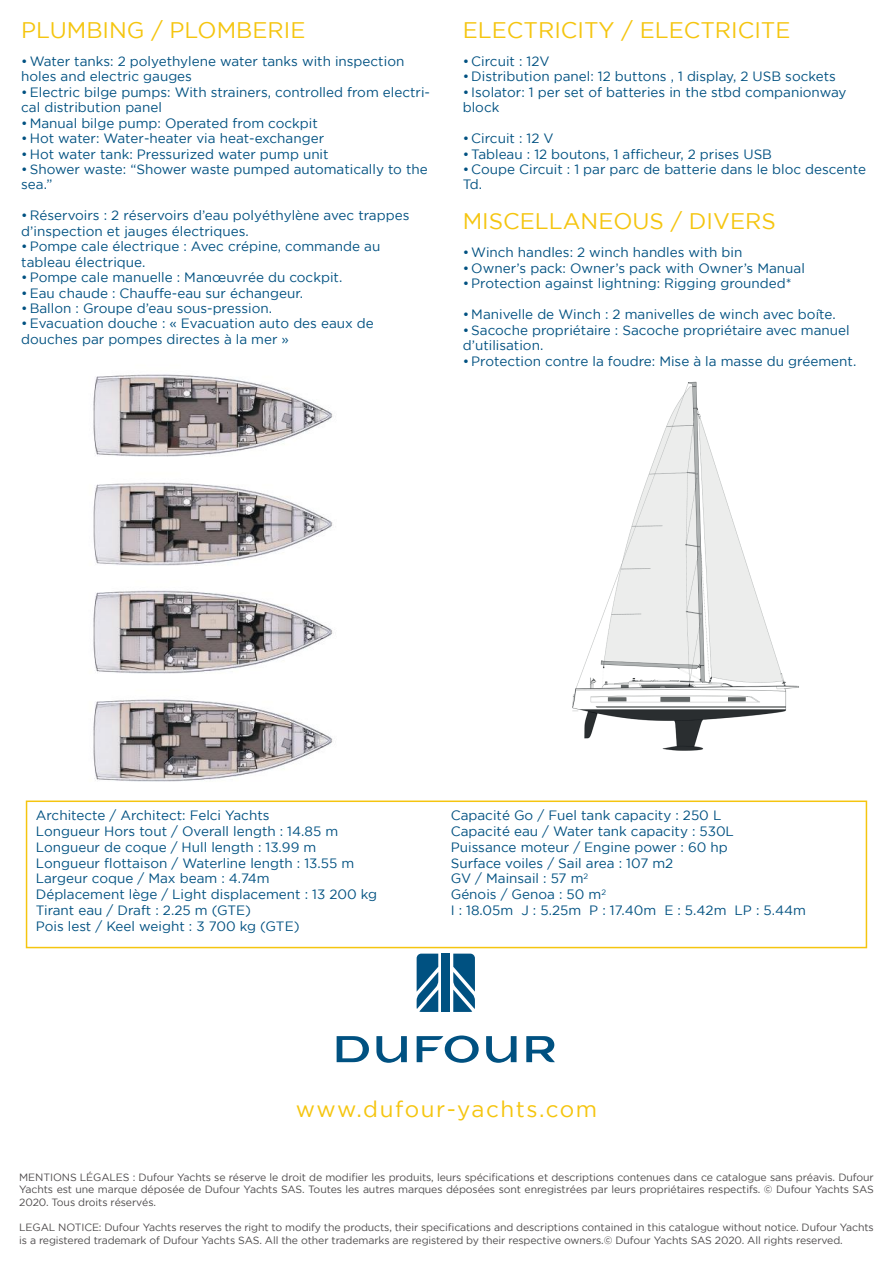
<style>
.page{position:relative;width:893px;height:1263px;background:#fff}
.page>*{position:absolute;margin:0;border:0;box-sizing:border-box;transform-origin:0 0}
.t1{font:22.5px "Gotham";color:#f5c50f}
.t2{font:22.5px "Gotham";letter-spacing:.07em;color:#f5c50f}
.t3{font:13.5px/15.8px "Gotham";color:#005181}
.t4{font:10.5px/12.6px "Gotham";letter-spacing:-.01em;color:#4e4b4c;text-align:justify}
</style>
<div class="page">
<div style="left:26px;top:800px;width:841px;height:148px;border:2px solid #f5c50f"></div>
<div style="left:442px;top:954px;width:8px;height:58px;background:#005181"></div>
<svg style="left:417px;top:954px;width:21px;height:58px"></svg>
<svg style="left:453px;top:954px;width:22px;height:58px"></svg>
<svg style="left:526px;top:1036px;width:29px;height:26px"></svg>
<svg style="left:337px;top:1036px;width:32px;height:26px"></svg>
<svg style="left:486px;top:1036px;width:31px;height:27px"></svg>
<svg style="left:376px;top:1036px;width:31px;height:27px"></svg>
<svg style="left:417px;top:1035px;width:62px;height:28px"></svg>
<img style="left:93px;top:374px;width:240px;height:408px">
<img style="left:572px;top:381px;width:227px;height:370px">
<h1 class="t1" style="left:21px;top:17px;width:286px">PLUMBING / PLOMBERIE</h1>
<p class="t3" style="left:21px;top:53px;width:385px">•Water tanks: 2 polyethylene water tanks with inspection holes and electric gauges</p>
<p class="t3" style="left:21px;top:84px;width:410px">•Electric bilge pumps: With strainers, controlled from electri&shy;cal distribution panel</p>
<p class="t3" style="left:21px;top:115px;width:298px">• Manual bilge pump: Operated from cockpit</p>
<p class="t3" style="left:21px;top:130px;width:304px">• Hot water: Water-heater via heat-exchanger</p>
<p class="t3" style="left:21px;top:146px;width:309px">• Hot water tank: Pressurized water pump unit</p>
<p class="t3" style="left:21px;top:161px;width:408px">•Shower waste: “Shower waste pumped automatically to the sea.”</p>
<p class="t3" style="left:21px;top:208px;width:390px">• Réservoirs : 2 réservoirs d’eau polyéthylène avec trappes d’inspection et jauges électriques.</p>
<p class="t3" style="left:21px;top:239px;width:361px">•Pompe cale électrique : Avec crépine, commande au tableau électrique.</p>
<p class="t3" style="left:21px;top:269px;width:323px">•Pompe cale manuelle : Manœuvrée du cockpit.</p>
<p class="t3" style="left:21px;top:285px;width:283px">•Eau chaude : Chauffe-eau sur échangeur.</p>
<p class="t3" style="left:21px;top:300px;width:252px">• Ballon : Groupe d’eau sous-pression.</p>
<p class="t3" style="left:21px;top:316px;width:354px">•Evacuation douche : « Evacuation auto des eaux de douches par pompes directes à la mer »</p>
<h1 class="t1" style="left:463px;top:17px;width:329px">ELECTRICITY / ELECTRICITE</h1>
<p class="t3" style="left:463px;top:53px;width:88px">• Circuit : 12V</p>
<p class="t3" style="left:463px;top:68px;width:375px">•Distribution panel: 12 buttons , 1 display, 2 USB sockets</p>
<p class="t3" style="left:463px;top:84px;width:385px">• Isolator: 1 per set of batteries in the stbd companionway block</p>
<p class="t3" style="left:463px;top:130px;width:92px">• Circuit : 12 V</p>
<p class="t3" style="left:463px;top:146px;width:311px">•Tableau : 12 boutons, 1 afficheur, 2 prises USB</p>
<p class="t3" style="left:463px;top:161px;width:405px">• Coupe Circuit : 1 par parc de batterie dans le bloc descente<br>Td.</p>
<h1 class="t1" style="left:463px;top:209px;width:314px">MISCELLANEOUS / DIVERS</h1>
<p class="t3" style="left:463px;top:245px;width:281px">•Winch handles: 2 winch handles with bin</p>
<p class="t3" style="left:463px;top:260px;width:344px">• Owner’s pack: Owner’s pack with Owner’s Manual</p>
<p class="t3" style="left:463px;top:275px;width:330px">•Protection against lightning: Rigging grounded*</p>
<p class="t3" style="left:463px;top:306px;width:374px">• Manivelle de Winch : 2 manivelles de winch avec boîte.</p>
<p class="t3" style="left:463px;top:322px;width:388px">•Sacoche propriétaire : Sacoche propriétaire avec manuel d’utilisation.</p>
<p class="t3" style="left:463px;top:353px;width:395px">•Protection contre la foudre: Mise à la masse du gréement.</p>
<p class="t3" style="left:36px;top:807px;width:343px">Architecte / Architect: Felci Yachts<br>Longueur Hors tout / Overall length : 14.85 m Longueur de coque / Hull length : 13.99 m Longueur flottaison / Waterline length : 13.55 m Largeur coque / Max beam : 4.74m<br>Déplacement lège / Light displacement : 13 200 kg Tirant eau / Draft : 2.25 m (GTE)<br>Pois lest / Keel weight : 3 700 kg (GTE)</p>
<p class="t3" style="left:451px;top:807px;width:357px">Capacité Go / Fuel tank capacity : 250 L<br>Capacité eau / Water tank capacity : 530L<br>Puissance moteur / Engine power : 60 hp<br>Surface voiles / Sail area : 107 m2<br>GV / Mainsail : 57 m<sup>2<br></sup>Génois / Genoa : 50 m<sup>2<br></sup>I : 18.05m J : 5.25m P : 17.40m E : 5.42m LP : 5.44m</p>
<h1 class="t2" style="left:296px;top:1096px;width:303px">www.dufour-yachts.com</h1>
<p class="t4" style="left:19px;top:1170px;width:856px">MENTIONS LÉGALES : Dufour Yachts se réserve le droit de modifier les produits, leurs spécifications et descriptions contenues dans ce catalogue sans préavis. Dufour Yachts est une marque déposée de Dufour Yachts SAS. Toutes les autres marques déposées sont enregistrées par leurs propriétaires respectifs. © Dufour Yachts SAS 2020. Tous droits réservés.</p>
<p class="t4" style="left:19px;top:1221px;width:856px">LEGAL NOTICE: Dufour Yachts reserves the right to modify the products, their specifications and descriptions contained in this catalogue without notice. Dufour Yachts is a registered trademark of Dufour Yachts SAS. All the other trademarks are registered by their respective owners.© Dufour Yachts SAS 2020. All rights reserved.</p>
</div>
